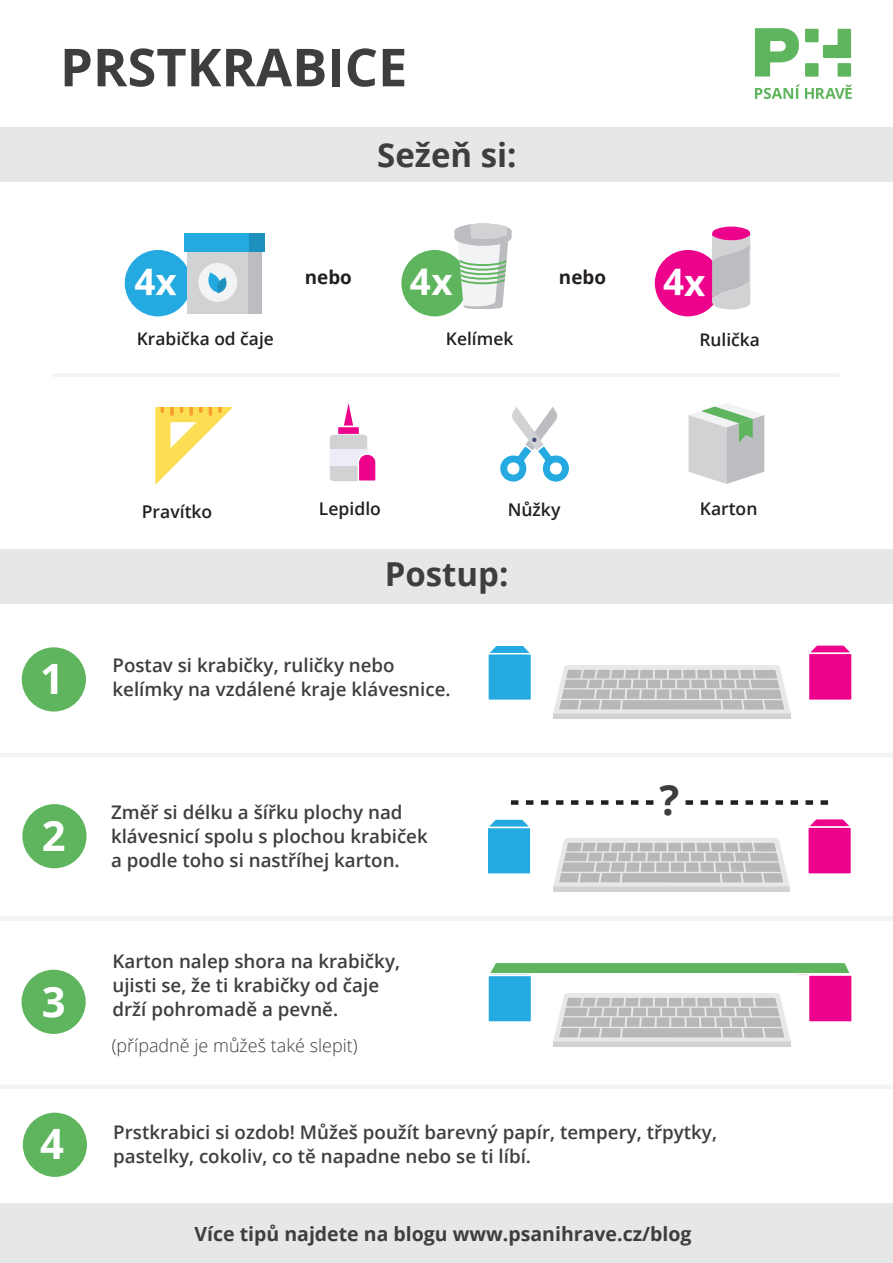
<style>
.page{position:relative;width:893px;height:1263px;background:#fff}
.page>*{position:absolute;margin:0;border:0;box-sizing:border-box;transform-origin:0 0}
.t1{font:700 52.35px "Open Sans";color:#3e3e3f}
.t2{font:700 41.85px "Open Sans";color:#fff}
.t3{font:700 41.7px "Open Sans";color:#3e3e3f}
.t4{font:700 36.75px "Open Sans";color:#fff}
.t5{font:700 33px "Open Sans";color:#3e3e3f}
.t6{font:700 19.5px "Open Sans";color:#3e3e3f}
.t7{font:700 18.9px "Open Sans";color:#231f20}
.t8{font:600 18.75px/24px "Open Sans";color:#3e3e3f}
.t9{font:300 18px "Open Sans";color:#3e3e3f}
.t10{font:600 17.55px "Open Sans";color:#231f20}
.t11{font:600 17.4px "Open Sans";color:#231f20}
</style>
<div class="page">
<svg style="left:0;top:603px;width:893px;height:116px"></svg>
<svg style="left:0;top:753px;width:893px;height:139px"></svg>
<svg style="left:0;top:916px;width:893px;height:173px"></svg>
<div style="left:0;top:549px;width:893px;height:54px;background:#e6e7e9"></div>
<div style="left:20px;top:646px;width:67px;height:67px;background:#5eb55e;border-radius:50%"></div>
<div style="left:19px;top:644px;width:70px;height:70px;border:3px solid #fff;border-radius:50%"></div>
<div style="left:21px;top:802px;width:67px;height:68px;background:#5eb55e;border-radius:50%"></div>
<div style="left:19px;top:801px;width:71px;height:70px;border:3px solid #fff;border-radius:50%"></div>
<div style="left:20px;top:968px;width:67px;height:67px;background:#5eb55e;border-radius:50%"></div>
<div style="left:19px;top:967px;width:70px;height:70px;border:3px solid #fff;border-radius:50%"></div>
<div style="left:21px;top:1111px;width:67px;height:67px;background:#5eb55e;border-radius:50%"></div>
<div style="left:20px;top:1110px;width:70px;height:70px;border:3px solid #fff;border-radius:50%"></div>
<svg style="left:755px;top:85px;width:97px;height:14px"></svg>
<svg style="left:755px;top:28px;width:44px;height:49px"></svg>
<div style="left:805px;top:29px;width:14px;height:13px;background:#5eb55e"></div>
<svg style="left:823px;top:29px;width:28px;height:29px"></svg>
<div style="left:805px;top:63px;width:14px;height:14px;background:#5eb55e"></div>
<div style="left:838px;top:63px;width:13px;height:14px;background:#5eb55e"></div>
<div style="left:0;top:128px;width:893px;height:54px;background:#e6e7e9"></div>
<div style="left:0;top:1203px;width:893px;height:60px;background:#e6e7e9"></div>
<div style="left:653px;top:248px;width:70px;height:70px;background:#ed028c;border-radius:50%"></div>
<div style="left:652px;top:247px;width:72px;height:72px;border:3px solid #fff;border-radius:50%"></div>
<div style="left:400px;top:248px;width:69px;height:70px;background:#5eb55e;border-radius:50%"></div>
<div style="left:398px;top:247px;width:73px;height:72px;border:3px solid #fff;border-radius:50%"></div>
<div style="left:123px;top:248px;width:70px;height:70px;background:#24aae1;border-radius:50%"></div>
<div style="left:122px;top:247px;width:72px;height:72px;border:3px solid #fff;border-radius:50%"></div>
<img style="left:554px;top:666px;width:237px;height:53px">
<svg style="left:805px;top:669px;width:49px;height:12px"></svg>
<svg style="left:805px;top:643px;width:49px;height:12px"></svg>
<div style="left:808px;top:653px;width:45px;height:48px;background:#ed028c;border:2px solid #fff"></div>
<svg style="left:484px;top:669px;width:50px;height:12px"></svg>
<svg style="left:484px;top:644px;width:50px;height:12px"></svg>
<div style="left:487px;top:653px;width:45px;height:48px;background:#24aae1;border:2px solid #fff"></div>
<svg style="left:804px;top:843px;width:49px;height:12px"></svg>
<svg style="left:804px;top:817px;width:49px;height:12px"></svg>
<div style="left:807px;top:826px;width:45px;height:49px;background:#ed028c;border:2px solid #fff"></div>
<svg style="left:484px;top:843px;width:49px;height:12px"></svg>
<svg style="left:484px;top:817px;width:49px;height:13px"></svg>
<div style="left:486px;top:827px;width:46px;height:48px;background:#24aae1;border:2px solid #fff"></div>
<svg style="left:805px;top:990px;width:49px;height:13px"></svg>
<div style="left:808px;top:974px;width:45px;height:49px;background:#ed028c;border:2px solid #fff"></div>
<svg style="left:484px;top:991px;width:50px;height:12px"></svg>
<div style="left:487px;top:975px;width:45px;height:48px;background:#24aae1;border:2px solid #fff"></div>
<img style="left:553px;top:838px;width:237px;height:53px">
<svg style="left:511px;top:800px;width:149px;height:5px"></svg>
<svg style="left:686px;top:800px;width:146px;height:5px"></svg>
<img style="left:554px;top:993px;width:237px;height:53px">
<svg style="left:484px;top:961px;width:368px;height:16px"></svg>
<svg style="left:155px;top:407px;width:78px;height:78px"></svg>
<svg style="left:500px;top:407px;width:69px;height:75px"></svg>
<svg style="left:344px;top:403px;width:9px;height:23px"></svg>
<div style="left:337px;top:426px;width:23px;height:9px;background:#ed028c;border:2px solid #fff"></div>
<div style="left:330px;top:435px;width:37px;height:46px;background:#d1d2d4;border-radius:4px"></div>
<div style="left:330px;top:450px;width:37px;height:16px;background:#ecedf7"></div>
<svg style="left:357px;top:453px;width:19px;height:28px"></svg>
<svg style="left:689px;top:403px;width:75px;height:81px"></svg>
<hr style="left:52px;top:373px;width:787px;height:4px;background:#f2f3f4">
<svg style="left:712px;top:226px;width:38px;height:84px;background:#ceb0c4"></svg>
<svg style="left:454px;top:224px;width:58px;height:85px"></svg>
<div style="left:201px;top:252px;width:60px;height:61px;background:#bcbdc0"></div>
<div style="left:198px;top:234px;width:66px;height:18px;background:#1d90be"></div>
<div style="left:188px;top:252px;width:60px;height:61px;background:#d1d2d4"></div>
<div style="left:185px;top:234px;width:64px;height:18px;background:#24aae1"></div>
<div style="left:198px;top:263px;width:39px;height:39px;background:#f2f3f4;border-radius:50%"></div>
<svg style="left:208px;top:272px;width:19px;height:21px"></svg>
<h1 class="t1" style="left:60px;top:30px;width:349px">PRSTKRABICE</h1>
<h3 class="t5" style="left:377px;top:132px;width:141px">Sežeň si:</h3>
<h3 class="t4" style="left:134px;top:256px;width:44px">4x</h3>
<h3 class="t4" style="left:410px;top:256px;width:44px">4x</h3>
<h3 class="t4" style="left:663px;top:256px;width:44px">4x</h3>
<p class="t11" style="left:137px;top:327px;width:138px">Krabička od čaje</p>
<p class="t11" style="left:446px;top:327px;width:69px">Kelímek</p>
<p class="t11" style="left:699px;top:328px;width:62px">Rulička</p>
<p class="t7" style="left:305px;top:264px;width:49px">nebo</p>
<p class="t7" style="left:559px;top:264px;width:49px">nebo</p>
<p class="t10" style="left:142px;top:499px;width:72px">Pravítko</p>
<p class="t10" style="left:319px;top:496px;width:63px">Lepidlo</p>
<p class="t10" style="left:508px;top:497px;width:54px">Nůžky</p>
<p class="t10" style="left:700px;top:496px;width:59px">Karton</p>
<h2 class="t2" style="left:40px;top:649px;width:25px">1</h2>
<h2 class="t2" style="left:42px;top:806px;width:25px">2</h2>
<h2 class="t2" style="left:42px;top:973px;width:25px">3</h2>
<h2 class="t2" style="left:40px;top:1114px;width:25px">4</h2>
<h3 class="t5" style="left:385px;top:550px;width:125px">Postup:</h3>
<p class="t8" style="left:112px;top:653px;width:340px">Postav si krabičky, ruličky nebo kelímky na vzdálené kraje klávesnice.</p>
<p class="t8" style="left:111px;top:800px;width:318px">Změř si délku a šířku plochy nad klávesnicí spolu s plochou krabiček a podle toho si nastříhej karton.</p>
<p class="t8" style="left:112px;top:948px;width:289px">Karton nalep shora na krabičky, ujisti se, že ti krabičky od čaje drží pohromadě a pevně.</p>
<p class="t9" style="left:112px;top:1033px;width:248px">(případně je můžeš také slepit)</p>
<h3 class="t3" style="left:660px;top:771px;width:21px">?</h3>
<p class="t8" style="left:113px;top:1120px;width:605px">Prstkrabici si ozdob! Můžeš použít barevný papír, tempery, třpytky, pastelky, cokoliv, co tě napadne nebo se ti líbí.</p>
<p class="t6" style="left:195px;top:1220px;width:499px">Více tipů najdete na blogu www.psanihrave.cz/blog</p>
</div>
